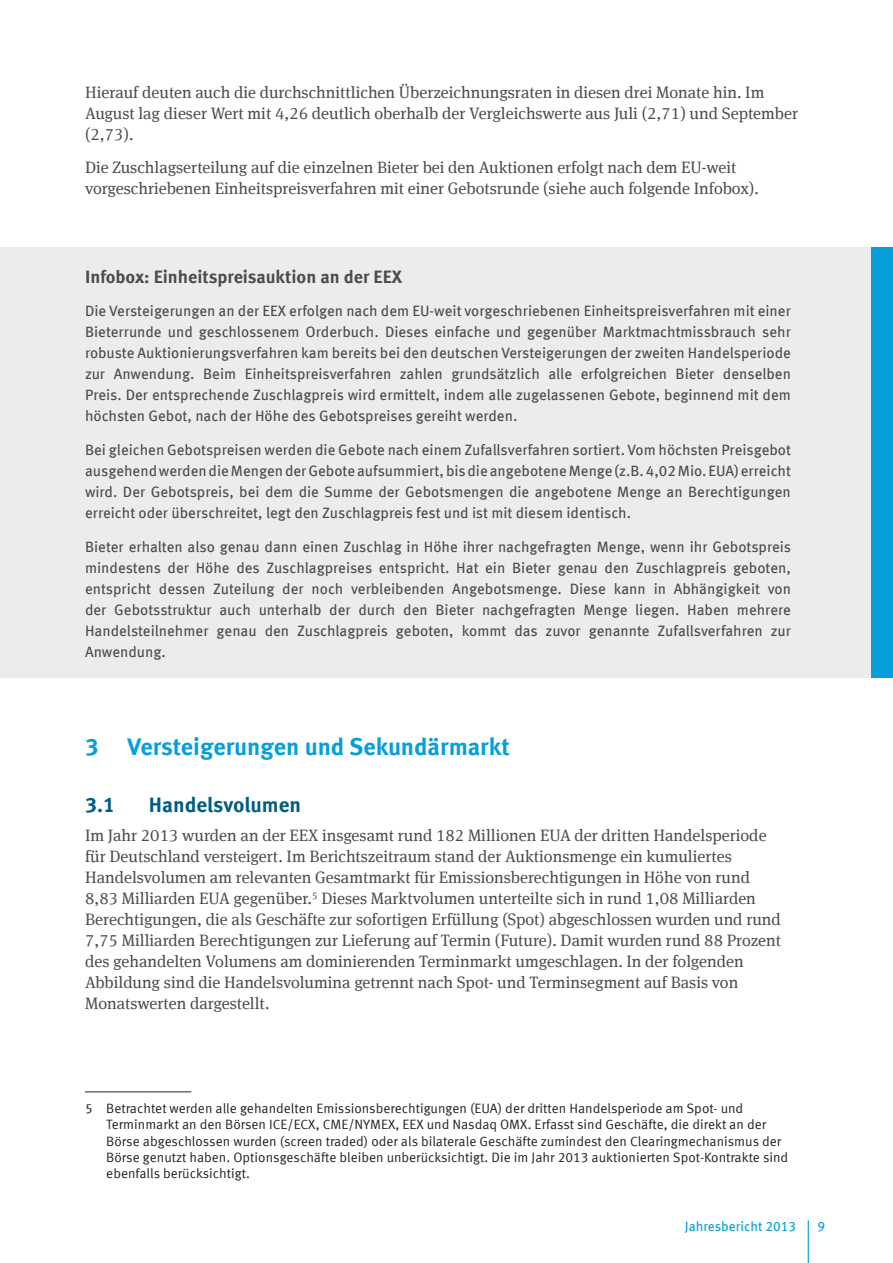
<style>
.page{position:relative;width:893px;height:1263px;background:#fff}
.page>*{position:absolute;margin:0;border:0;box-sizing:border-box;transform-origin:0 0}
.t1{font:700 24px "Meta Offc";color:#069edb}
.t2{font:700 21px "Meta Offc";color:#005d84}
.Box_Überschrift{font:700 18px "Meta Offc";color:#4b4c4d}
.Fließtext{font:16.5px/21px "Meta Serif Offc";color:#4b4c4d}
.Box_Fließtext{font:15px/21px "Meta Offc";color:#4b4c4d;text-align:justify}
.Fußnoten{font:13.5px/16.2px "Meta Offc Norm";color:#231f20}
.t3{font:13.5px "Meta Offc";color:#069edb}
</style>
<div class="page">
<hr style="left:808px;top:1220px;width:1px;height:43px;background:#069edb">
<hr style="left:85px;top:1091px;width:106px;height:1px;background:#231f20">
<div style="left:0;top:248px;width:893px;height:430px;background:#ececee"></div>
<div style="left:871px;top:248px;width:22px;height:430px;background:#069edb"></div>
<p class="Fließtext" style="left:85px;top:82px;width:714px">Hierauf deuten auch die durchschnittlichen Überzeichnungsraten in diesen drei Monate hin. Im<br>August lag dieser Wert mit 4,26 deutlich oberhalb der Vergleichswerte aus Juli (2,71) und September (2,73).</p>
<p class="Fließtext" style="left:85px;top:158px;width:675px">Die Zuschlagserteilung auf die einzelnen Bieter bei den Auktionen erfolgt nach dem EU-weit vorgeschriebenen Einheitspreisverfahren mit einer Gebotsrunde (siehe auch folgende Infobox).</p>
<p class="Box_Überschrift" style="left:85px;top:266px;width:319px">Infobox: Einheitspreisauktion an der EEX</p>
<p class="Box_Fließtext" style="left:85px;top:301px;width:707px">Die Versteigerungen an der EEX erfolgen nach dem EU-weit vorgeschriebenen Einheitspreisverfahren mit einer Bieterrunde und geschlossenem Orderbuch. Dieses einfache und gegenüber Marktmachtmissbrauch sehr robuste Auktionierungsverfahren kam bereits bei den deutschen Versteigerungen der zweiten Handelsperiode zur Anwendung. Beim Einheitspreisverfahren zahlen grundsätzlich alle erfolgreichen Bieter denselben Preis. Der entsprechende Zuschlagpreis wird ermittelt, indem alle zugelassenen Gebote, beginnend mit dem höchsten Gebot, nach der Höhe des Gebotspreises gereiht werden.</p>
<p class="Box_Fließtext" style="left:85px;top:440px;width:707px">Bei gleichen Gebotspreisen werden die Gebote nach einem Zufallsverfahren sortiert. Vom höchsten Preisgebot ausgehend werden die Mengen der Gebote aufsummiert, bis die angebotene Menge (z.B. 4,02 Mio. EUA) erreicht wird. Der Gebotspreis, bei dem die Summe der Gebotsmengen die angebotene Menge an Berechtigungen erreicht oder überschreitet, legt den Zuschlagpreis fest und ist mit diesem identisch.</p>
<p class="Box_Fließtext" style="left:85px;top:537px;width:708px">Bieter erhalten also genau dann einen Zuschlag in Höhe ihrer nachgefragten Menge, wenn ihr Gebotspreis mindestens der Höhe des Zuschlagpreises entspricht. Hat ein Bieter genau den Zuschlagpreis geboten, entspricht dessen Zuteilung der noch verbleibenden Angebotsmenge. Diese kann in Abhängigkeit von der Gebotsstruktur auch unterhalb der durch den Bieter nachgefragten Menge liegen. Haben mehrere Handelsteilnehmer genau den Zuschlagpreis geboten, kommt das zuvor genannte Zufallsverfahren zur Anwendung.</p>
<p class="t1" style="left:85px;top:732px;width:426px">3 Versteigerungen und Sekundärmarkt</p>
<p class="t2" style="left:85px;top:792px;width:31px">3.1</p>
<p class="t2" style="left:149px;top:792px;width:154px">Handelsvolumen</p>
<p class="Fließtext" style="left:85px;top:825px;width:697px">Im Jahr 2013 wurden an der EEX insgesamt rund 182 Millionen EUA der dritten Handelsperiode für Deutschland versteigert. Im Berichtszeitraum stand der Auktionsmenge ein kumuliertes Handelsvolumen am relevanten Gesamtmarkt für Emissionsberechtigungen in Höhe von rund 8,83 Milliarden EUA gegenüber.<sup>5</sup> Dieses Marktvolumen unterteilte sich in rund 1,08 Milliarden Berechtigungen, die als Geschäfte zur sofortigen Erfüllung (Spot) abgeschlossen wurden und rund 7,75 Milliarden Berechtigungen zur Lieferung auf Termin (Future). Damit wurden rund 88 Prozent des gehandelten Volumens am dominierenden Terminmarkt umgeschlagen. In der folgenden Abbildung sind die Handelsvolumina getrennt nach Spot- und Terminsegment auf Basis von Monatswerten dargestellt.</p>
<p class="Fußnoten" style="left:106px;top:1101px;width:683px;text-indent:-21px">5 Betrachtet werden alle gehandelten Emissionsberechtigungen (EUA) der dritten Handelsperiode am Spot- und Terminmarkt an den Börsen ICE/ECX, CME/NYMEX, EEX und Nasdaq OMX. Erfasst sind Geschäfte, die direkt an der Börse abgeschlossen wurden (screen traded) oder als bilaterale Geschäfte zumindest den Clearingmechanismus der Börse genutzt haben. Optionsgeschäfte bleiben unberücksichtigt. Die im Jahr 2013 auktionierten Spot-Kontrakte sind ebenfalls berücksichtigt.</p>
<p class="t3" style="left:685px;top:1218px;width:113px">Jahresbericht 2013</p>
<p class="t3" style="left:817px;top:1218px;width:9px">9</p>
</div>
